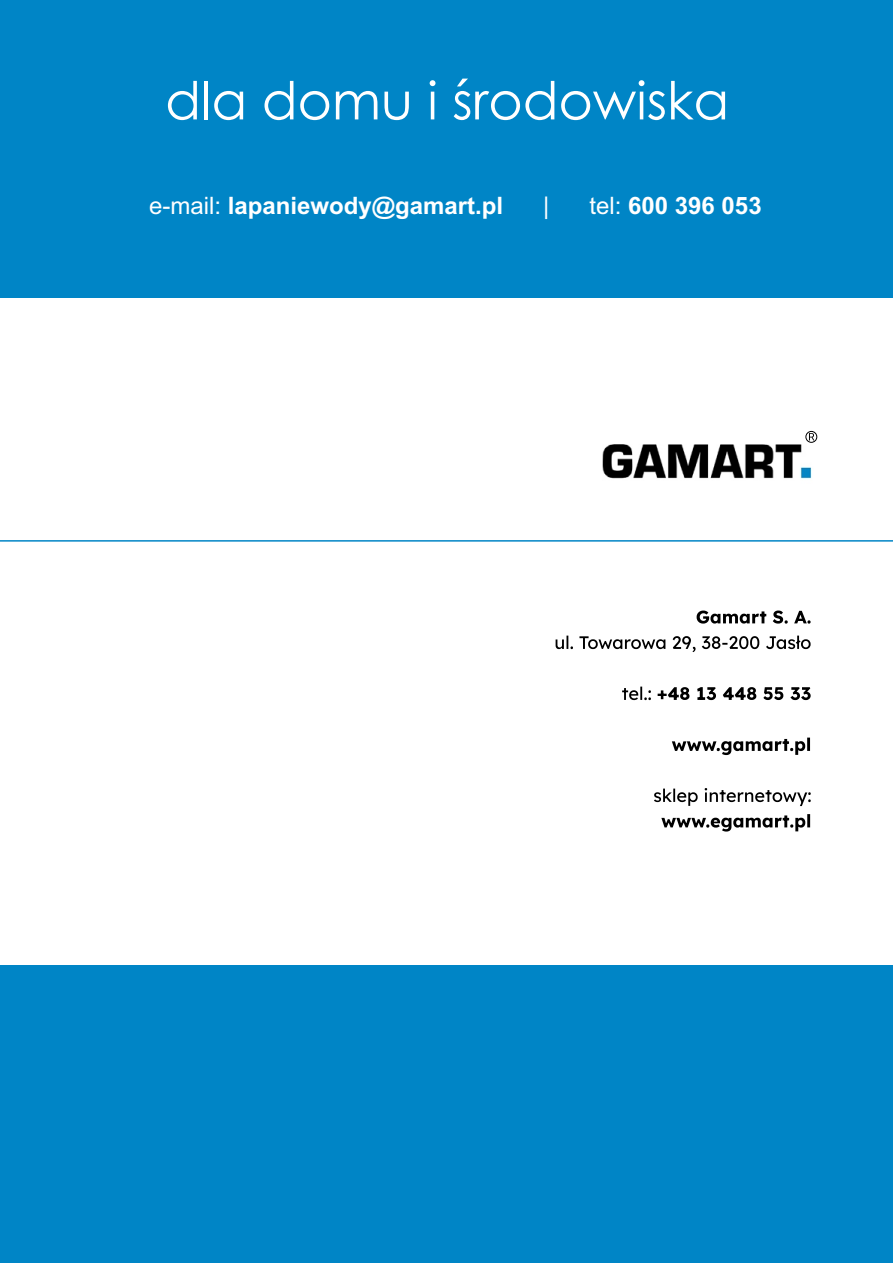
<style>
.page{position:relative;width:893px;height:1263px;background:#fff}
.page>*{position:absolute;margin:0;border:0;box-sizing:border-box;transform-origin:0 0}
.t1{font:52.35px "Century Gothic";color:#fff}
.t2{font:700 24px "Arial";color:#fff}
.t3{font:24px "Arial";color:#fff}
.s1{font-weight:400}
</style>
<div class="page">
<hr style="left:0;top:540px;width:893px;height:2px;background:#0085c6">
<img style="left:602px;top:439px;width:214px;height:40px">
<svg style="left:809px;top:433px;width:5px;height:7px"></svg>
<div style="left:805px;top:431px;width:12px;height:12px;border:1px solid #000;border-radius:50%"></div>
<svg style="left:697px;top:610px;width:114px;height:14px"></svg>
<svg style="left:556px;top:636px;width:255px;height:16px"></svg>
<svg style="left:622px;top:687px;width:189px;height:13px"></svg>
<svg style="left:672px;top:738px;width:138px;height:17px"></svg>
<svg style="left:654px;top:788px;width:157px;height:18px"></svg>
<svg style="left:661px;top:814px;width:149px;height:17px"></svg>
<div style="left:0;top:965px;width:893px;height:298px;background:#0085c6"></div>
<div style="left:0;top:0;width:893px;height:298px;background:#0085c6"></div>
<h1 class="t1" style="left:165px;top:80px;width:565px">dla domu i środowiska</h1>
<p class="t2" style="left:149px;top:196px;width:356px"><span class="s1">e-mail:</span> lapaniewody@gamart.pl</p>
<p class="t3" style="left:543px;top:196px;width:8px">|</p>
<p class="t2" style="left:590px;top:196px;width:174px"><span class="s1">tel:</span> 600 396 053</p>
</div>
